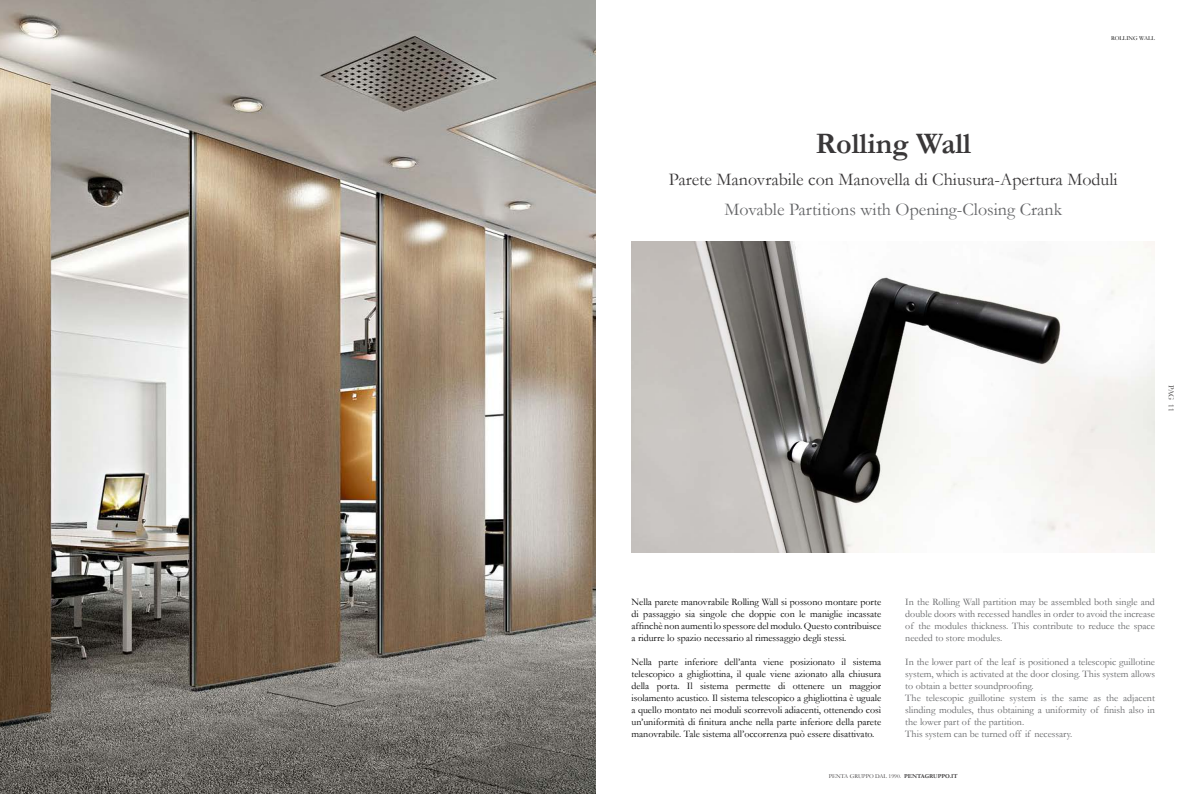
<style>
.page{position:relative;width:1191px;height:794px;background:#fff}
.page>*{position:absolute;margin:0;border:0;box-sizing:border-box;transform-origin:0 0}
.t1{font:700 30px "Garamond";color:#393738}
.t2{font:18px "Garamond";color:#393738}
.t3{font:18px "Garamond";color:#636466}
.t4{font:10px/12px "Garamond";color:#000;text-align:justify}
.t5{font:10px/12px "Garamond";color:#636466;text-align:justify}
.t6{font:8px "Garamond";color:#393738}
.t7{font:6px "Garamond";color:#393738}
.t8{font:6px "Garamond";color:#000}
.s1{font-weight:700}
</style>
<div class="page">
<img style="left:631px;top:242px;width:524px;height:310px">
<img style="left:0;top:0;width:595px;height:794px">
<h1 class="t1" style="left:815px;top:123px;width:157px">Rolling Wall</h1>
<p class="t8" style="left:1111px;top:34px;width:45px">ROLLING WALL</p>
<h2 class="t2" style="left:669px;top:167px;width:450px">Parete Manovrabile con Manovella di Chiusura-Apertura Moduli</h2>
<h2 class="t3" style="left:724px;top:197px;width:339px">Movable Partitions with Opening-Closing Crank</h2>
<p class="t6" style="left:1176px;top:385px;width:28px;rotate:90deg">PAG 11</p>
<p class="t4" style="left:631px;top:595px;width:251px">Nella parete manovrabile Rolling Wall si possono montare porte di passaggio sia singole che doppie con le maniglie incassate affinchè non aumenti lo spessore del modulo. Questo contribuisce a ridurre lo spazio necessario al rimessaggio degli stessi.</p>
<p class="t4" style="left:631px;top:655px;width:251px">Nella parte inferiore dell’anta viene posizionato il sistema telescopico a ghigliottina, il quale viene azionato alla chiusura della porta. Il sistema permette di ottenere un maggior isolamento acustico. Il sistema telescopico a ghigliottina è uguale a quello montato nei moduli scorrevoli adiacenti, ottenendo così un’uniformità di finitura anche nella parte inferiore della parete manovrabile. Tale sistema all’occorrenza può essere disattivato.</p>
<p class="t5" style="left:905px;top:595px;width:251px">In the Rolling Wall partition may be assembled both single and double doors with recessed handles in order to avoid the increase of the modules thickness. This contribute to reduce the space needed to store modules.</p>
<p class="t5" style="left:905px;top:655px;width:251px;text-align:left">In the lower part of the leaf is positioned a telescopic guillotine system, which is activated at the door closing. This system allows to obtain a better soundproofing.<br>The telescopic guillotine system is the same as the adjacent slinding modules, thus obtaining a uniformity of finish also in the lower part of the partition.<br>This system can be turned off if necessary.</p>
<p class="t7" style="left:828px;top:772px;width:130px">PENTA GRUPPO DAL 1990. <span class="s1">PENTAGRUPPO.IT</span></p>
</div>
